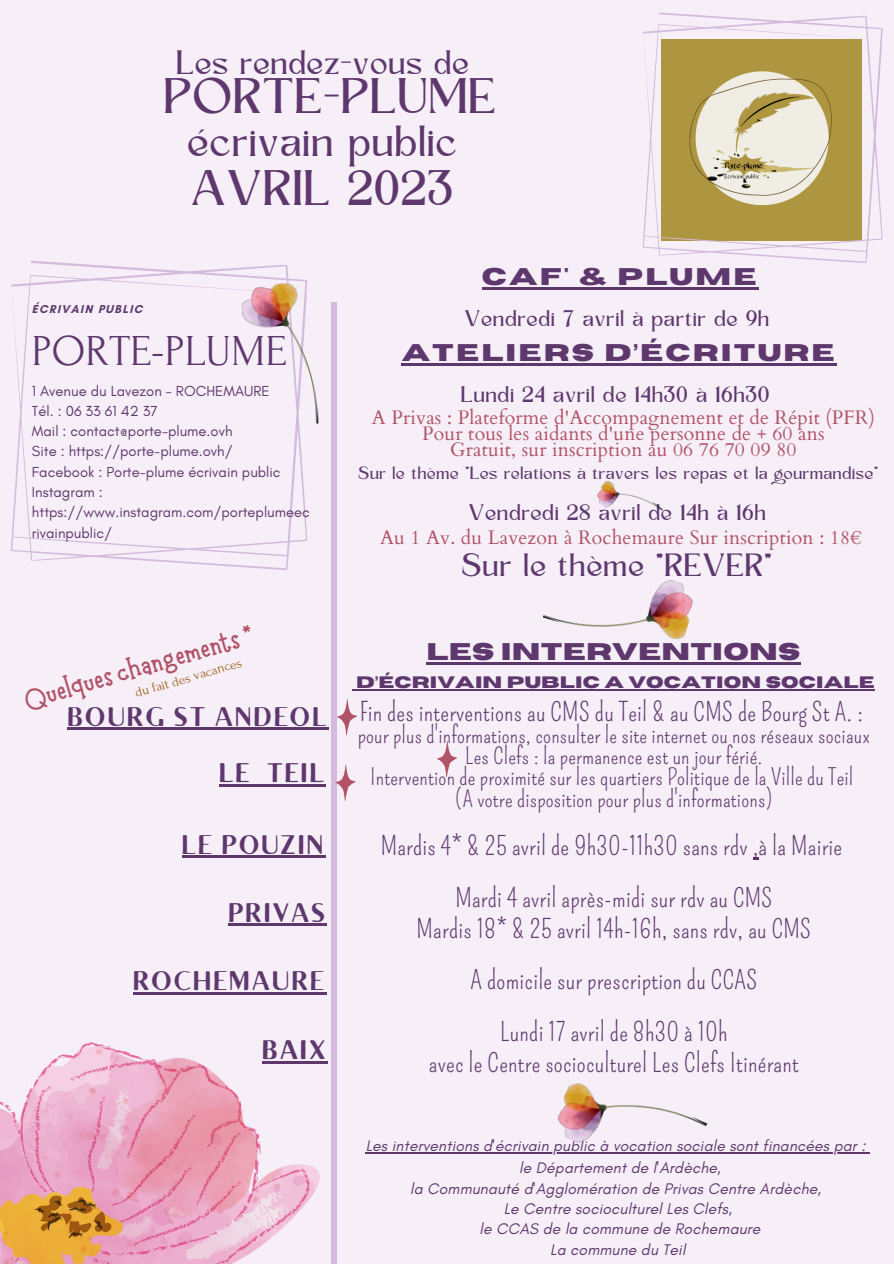
<style>
.page{position:relative;width:894px;height:1264px;background:#fff}
.page>*{position:absolute;margin:0;border:0;box-sizing:border-box;transform-origin:0 0}
.t1{font:46.5px "Kingred Serif";color:#5e376d}
.t2{font:44.25px "Forum";color:#5e376d}
.t3{font:40.5px "Kingred Serif";color:#5e376d}
.t4{font:31.5px "Kingred Serif";color:#5e376d}
.t5{font:700 30px "Moonlight";color:#b15266}
.t6{font:30px "Kingred Serif";letter-spacing:.01em;color:#5e376d}
.t7{font:27px "Brixton Sans TC";letter-spacing:.09em;color:#5e376d}
.t8{font:700 27px "Brixton Sans TC";letter-spacing:.09em;color:#5e376d}
.t9{font:25.5px/51.8px "Pompiere";letter-spacing:.01em;color:#5e376d;text-align:center}
.t10{font:700 24px "Horizon";letter-spacing:.09em;color:#5e376d}
.t11{font:700 24px "Horizon";letter-spacing:.01em;color:#5e376d}
.t12{font:22.5px/21.5px "Pompiere";letter-spacing:.01em;color:#5e376d;text-align:center}
.t13{font:21px "Kingred Serif";letter-spacing:.01em;color:#5e376d}
.t14{font:19.5px/15.8px "Cardo";letter-spacing:.01em;color:#b15266;text-align:center}
.t15{font:16.5px "Kingred Serif";letter-spacing:.01em;color:#5e376d}
.t16{font:700 16.5px "Horizon";letter-spacing:.01em;color:#5e376d}
.t17{font:italic 15.6px/20.2px "Glacial Indifference";letter-spacing:.01em;color:#5e376d;text-align:center}
.t18{font:14.85px/20.2px "Glacial Indifference";color:#5e376d}
.t19{font:13.5px "Forum";color:#9f5f1a}
.t20{font:700 11.7px "Glacial Indifference";letter-spacing:.115em;color:#5e376d}
</style>
<div class="page">
<div style="left:0;top:0;width:893px;height:1263px;background:#f6eff8"></div>
<div style="left:331px;top:302px;width:5px;height:961px;background:#d4bbdd"></div>
<svg style="left:11px;top:260px;width:308px;height:310px"></svg>
<hr style="left:481px;top:287px;width:277px;height:2px;background:#5e376d">
<svg style="left:642px;top:12px;width:241px;height:251px"></svg>
<img style="left:543px;top:580px;width:150px;height:60px">
<hr style="left:365px;top:1151px;width:500px;height:2px;background:#5e376d">
<img style="left:548px;top:1083px;width:159px;height:71px">
<img style="left:0;top:1042px;width:319px;height:221px">
<img style="left:597px;top:481px;width:65px;height:30px">
<img style="left:241px;top:283px;width:77px;height:142px">
<svg style="left:336px;top:698px;width:21px;height:37px"></svg>
<hr style="left:426px;top:662px;width:374px;height:2px;background:#5e376d">
<hr style="left:356px;top:689px;width:518px;height:1px;background:#5e376d">
<hr style="left:401px;top:363px;width:435px;height:2px;background:#5e376d">
<hr style="left:67px;top:727px;width:261px;height:3px;background:#5e376d">
<hr style="left:182px;top:855px;width:143px;height:3px;background:#5e376d">
<hr style="left:228px;top:923px;width:99px;height:3px;background:#5e376d">
<hr style="left:133px;top:992px;width:193px;height:2px;background:#5e376d">
<hr style="left:219px;top:784px;width:32px;height:2px;background:#5e376d">
<svg style="left:251px;top:784px;width:16px;height:2px"></svg>
<hr style="left:267px;top:784px;width:59px;height:2px;background:#5e376d">
<hr style="left:262px;top:1061px;width:66px;height:2px;background:#5e376d">
<svg style="left:437px;top:740px;width:20px;height:37px"></svg>
<svg style="left:335px;top:764px;width:20px;height:37px"></svg>
<p class="t4" style="left:177px;top:50px;width:295px">Les rendez-vous de</p>
<h1 class="t1" style="left:165px;top:78px;width:334px">PORTE-PLUME</h1>
<h3 class="t3" style="left:188px;top:126px;width:272px">écrivain public</h3>
<h1 class="t1" style="left:192px;top:170px;width:265px">AVRIL 2023</h1>
<p class="t20" style="left:32px;top:302px;width:112px">ÉCRIVAIN PUBLIC</p>
<h2 class="t2" style="left:32px;top:327px;width:256px">PORTE-PLUME</h2>
<p class="t18" style="left:32px;top:380px;width:279px">1 Avenue du Lavezon - ROCHEMAURE<br>Tél. : 06 33 61 42 37<br>Mail : contact@porte-plume.ovh<br>Site : https://porte-plume.ovh/<br>Facebook : Porte-plume écrivain public<br>Instagram : https://www.instagram.com/porteplumeec rivainpublic/</p>
<p class="t5" style="left:20px;top:685px;width:239px;rotate:-16deg">Quelques changements *</p>
<p class="t19" style="left:133px;top:686px;width:112px;rotate:-16deg">du fait des vacances</p>
<p class="t7" style="left:67px;top:706px;width:260px">BOURG ST ANDEOL</p>
<p class="t8" style="left:219px;top:763px;width:106px">LE TEIL</p>
<p class="t7" style="left:182px;top:834px;width:142px">LE POUZIN</p>
<p class="t7" style="left:228px;top:902px;width:98px">PRIVAS</p>
<p class="t7" style="left:133px;top:971px;width:192px">ROCHEMAURE</p>
<p class="t8" style="left:262px;top:1040px;width:65px">BAIX</p>
<p class="t10" style="left:481px;top:265px;width:276px">CAF' &amp; PLUME</p>
<p class="t13" style="left:465px;top:310px;width:307px">Vendredi 7 avril à partir de 9h</p>
<p class="t10" style="left:401px;top:340px;width:434px">ATELIERS D’ÉCRITURE</p>
<p class="t13" style="left:461px;top:386px;width:310px">Lundi 24 avril de 14h30 à 16h30</p>
<p class="t14" style="left:372px;top:410px;width:504px">A Privas : Plateforme d'Accompagnement et de Répit (PFR)<br>Pour tous les aidants d'une personne de + 60 ans<br>Gratuit, sur inscription au 06 76 70 09 80</p>
<p class="t15" style="left:359px;top:467px;width:521px">Sur le thème "Les relations à travers les repas et la gourmandise"</p>
<p class="t13" style="left:469px;top:504px;width:299px">Vendredi 28 avril de 14h à 16h</p>
<p class="t14" style="left:380px;top:530px;width:483px">Au 1 Av. du Lavezon à Rochemaure Sur inscription : 18€</p>
<p class="t6" style="left:462px;top:553px;width:312px">Sur le thème "REVER"</p>
<p class="t11" style="left:426px;top:640px;width:375px">LES INTERVENTIONS</p>
<p class="t16" style="left:356px;top:674px;width:520px">D’ÉCRIVAIN PUBLIC A VOCATION SOCIALE</p>
<p class="t9" style="left:359px;top:686px;width:505px">Fin des interventions au CMS du Teil &amp; au CMS de Bourg St A. :</p>
<p class="t12" style="left:357px;top:724px;width:513px">pour plus d'informations, consulter le site internet ou nos réseaux sociaux Les Clefs : la permanence est un jour férié.<br>Intervention de proximité sur les quartiers Politique de la Ville du Teil<br>(A votre disposition pour plus d'informations)</p>
<p class="t9" style="left:380px;top:820px;width:463px">Mardis 4* &amp; 25 avril de 9h30-11h30 sans rdv ,à la Mairie<br>Mardi 4 avril après-midi sur rdv au CMS</p>
<p class="t9" style="left:416px;top:903px;width:396px">Mardis 18* &amp; 25 avril 14h-16h, sans rdv, au CMS<br>A domicile sur prescription du CCAS<br>Lundi 17 avril de 8h30 à 10h</p>
<p class="t9" style="left:429px;top:1037px;width:371px">avec le Centre socioculturel Les Clefs Itinérant</p>
<p class="t17" style="left:365px;top:1134px;width:501px;line-height:22.5px">Les interventions d'écrivain public à vocation sociale sont financées par : le Département de l'Ardèche,</p>
<p class="t17" style="left:410px;top:1178px;width:412px">la Communauté d'Agglomération de Privas Centre Ardèche, Le Centre socioculturel Les Clefs,<br>le CCAS de la commune de Rochemaure<br>La commune du Teil</p>
</div>
